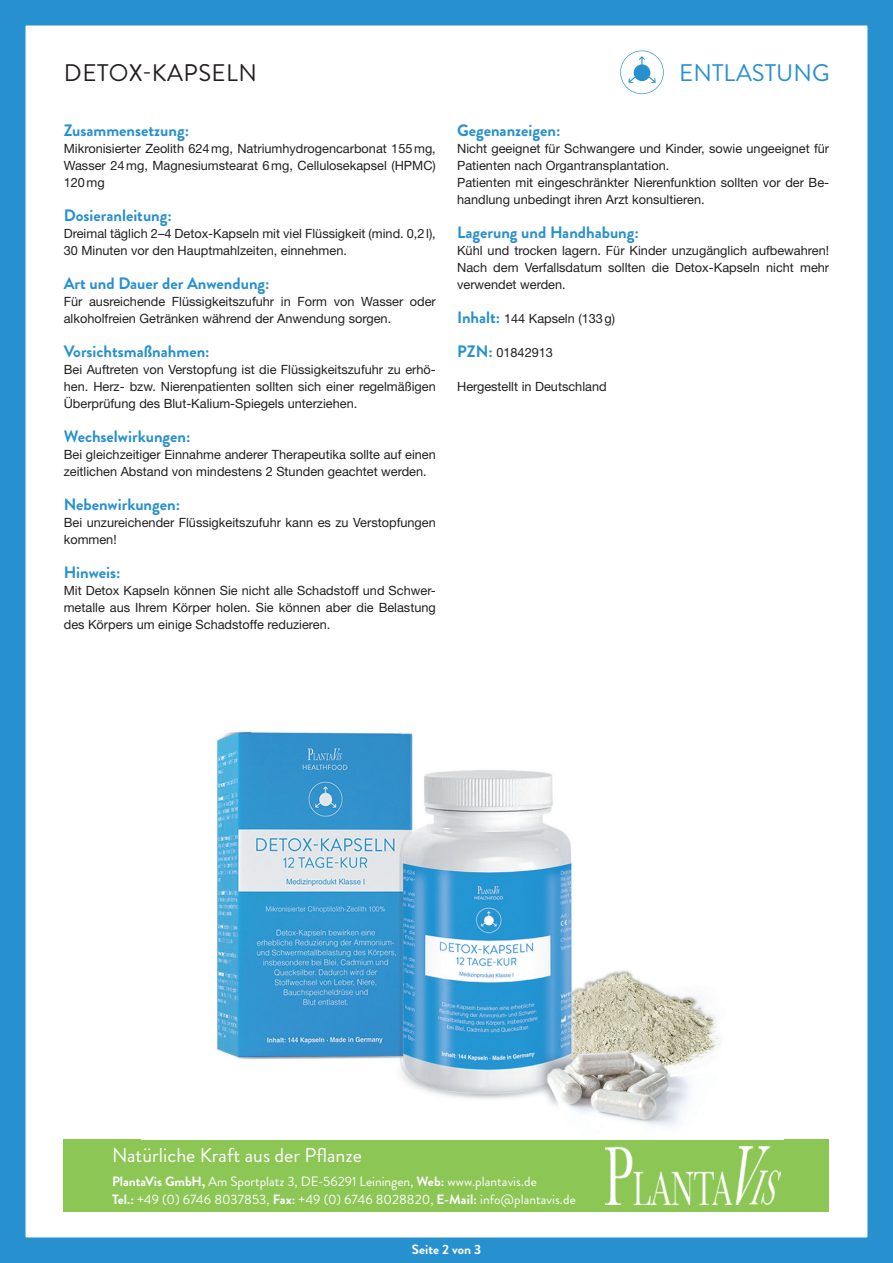
<style>
.page{position:relative;width:893px;height:1263px;background:#fff}
.page>*{position:absolute;margin:0;border:0;box-sizing:border-box;transform-origin:0 0}
.t1{font:24px "Brandon Grotesque";letter-spacing:.02em;color:#231f20}
.t2{font:24px "Brandon Grotesque";color:#2790cf}
.t3{font:20.1px "Brandon Grotesque";color:#fff}
.t4{font:700 16.5px "Brandon Grotesque";color:#2790cf}
.t5{font:13.5px/18px "Brandon Grotesque";letter-spacing:.005em;color:#fff}
.t6{font:700 13.5px "Brandon Grotesque";color:#fff}
.t7{font:12.75px/17px "Helvetica Neue LT Std";color:#231f20}
.s1{font-family:"Brandon Grotesque";font-weight:700;font-size:16.5px;color:#2790cf}
.s2{font-weight:700}
</style>
<div class="page">
<div style="left:0;top:0;width:893px;height:1263px;border:26px solid #2790cf"></div>
<div style="left:64px;top:1140px;width:765px;height:72px;background:#8cc655"></div>
<img style="left:605px;top:1147px;width:175px;height:58px">
<svg style="left:620px;top:51px;width:44px;height:43px"></svg>
<img style="left:217px;top:731px;width:503px;height:396px">
<h1 class="t1" style="left:64px;top:56px;width:195px">DETOX-KAPSELN</h1>
<p class="t4" style="left:64px;top:119px;width:127px">Zusammensetzung:</p>
<p class="t7" style="left:64px;top:140px;width:374px;text-align:justify">Mikronisierter Zeolith 624mg, Natriumhydrogencarbonat 155mg, Wasser 24mg, Magnesiumstearat 6mg, Cellulosekapsel (HPMC)<br>120mg</p>
<p class="t4" style="left:64px;top:204px;width:110px">Dosieranleitung:</p>
<p class="t7" style="left:64px;top:225px;width:374px">Dreimal täglich 2–4 Detox-Kapseln mit viel Flüssigkeit (mind. 0,2l),<br>30 Minuten vor den Hauptmahlzeiten, einnehmen.</p>
<p class="t4" style="left:64px;top:272px;width:207px">Art und Dauer der Anwendung:</p>
<p class="t7" style="left:64px;top:293px;width:374px">Für ausreichende Flüssigkeitszufuhr in Form von Wasser oder alkoholfreien Getränken während der Anwendung sorgen.</p>
<p class="t4" style="left:64px;top:340px;width:147px">Vorsichtsmaßnahmen:</p>
<p class="t7" style="left:64px;top:361px;width:374px;text-align:justify">Bei Auftreten von Verstopfung ist die Flüssigkeitszufuhr zu erhö&shy;hen. Herz- bzw. Nierenpatienten sollten sich einer regelmäßigen Überprüfung des Blut-Kalium-Spiegels unterziehen.</p>
<p class="t4" style="left:64px;top:425px;width:128px">Wechselwirkungen:</p>
<p class="t7" style="left:64px;top:446px;width:374px">Bei gleichzeitiger Einnahme anderer Therapeutika sollte auf einen zeitlichen Abstand von mindestens 2 Stunden geachtet werden.</p>
<p class="t4" style="left:64px;top:493px;width:118px">Nebenwirkungen:</p>
<p class="t7" style="left:64px;top:514px;width:374px">Bei unzureichender Flüssigkeitszufuhr kann es zu Verstopfungen kommen!</p>
<p class="t4" style="left:64px;top:561px;width:58px">Hinweis:</p>
<p class="t7" style="left:64px;top:582px;width:374px;text-align:justify">Mit Detox Kapseln können Sie nicht alle Schadstoff und Schwer&shy;metalle aus Ihrem Körper holen. Sie können aber die Belastung des Körpers um einige Schadstoffe reduzieren.</p>
<h1 class="t2" style="left:679px;top:56px;width:152px">ENTLASTUNG</h1>
<p class="t4" style="left:457px;top:119px;width:105px">Gegenanzeigen:</p>
<p class="t7" style="left:457px;top:140px;width:374px">Nicht geeignet für Schwangere und Kinder, sowie ungeeignet für Patienten nach Organtransplantation.<br>Patienten mit eingeschränkter Nierenfunktion sollten vor der Be&shy;handlung unbedingt ihren Arzt konsultieren.</p>
<p class="t4" style="left:457px;top:221px;width:183px">Lagerung und Handhabung:</p>
<p class="t7" style="left:457px;top:242px;width:374px;text-align:justify">Kühl und trocken lagern. Für Kinder unzugänglich aufbewahren!<br>Nach dem Verfallsdatum sollten die Detox-Kapseln nicht mehr verwendet werden.</p>
<p class="t7" style="left:457px;top:310px;width:160px"><span class="s1">Inhalt:</span> 144 Kapseln (133g)</p>
<p class="t7" style="left:457px;top:344px;width:97px"><span class="s1">PZN:</span> 01842913</p>
<p class="t7" style="left:457px;top:378px;width:151px">Hergestellt in Deutschland</p>
<h2 class="t3" style="left:112px;top:1141px;width:251px">Natürliche Kraft aus der Pflanze</h2>
<p class="t5" style="left:112px;top:1173px;width:465px"><span class="s2">PlantaVis GmbH,</span> Am Sportplatz 3, DE-56291 Leiningen, <span class="s2">Web:</span> www.plantavis.de<br><span class="s2">Tel.:</span> +49 (0) 6746 8037853, <span class="s2">Fax:</span> +49 (0) 6746 8028820, <span class="s2">E-Mail:</span> info@plantavis.de</p>
<p class="t6" style="left:412px;top:1240px;width:71px">Seite 2 von 3</p>
</div>
